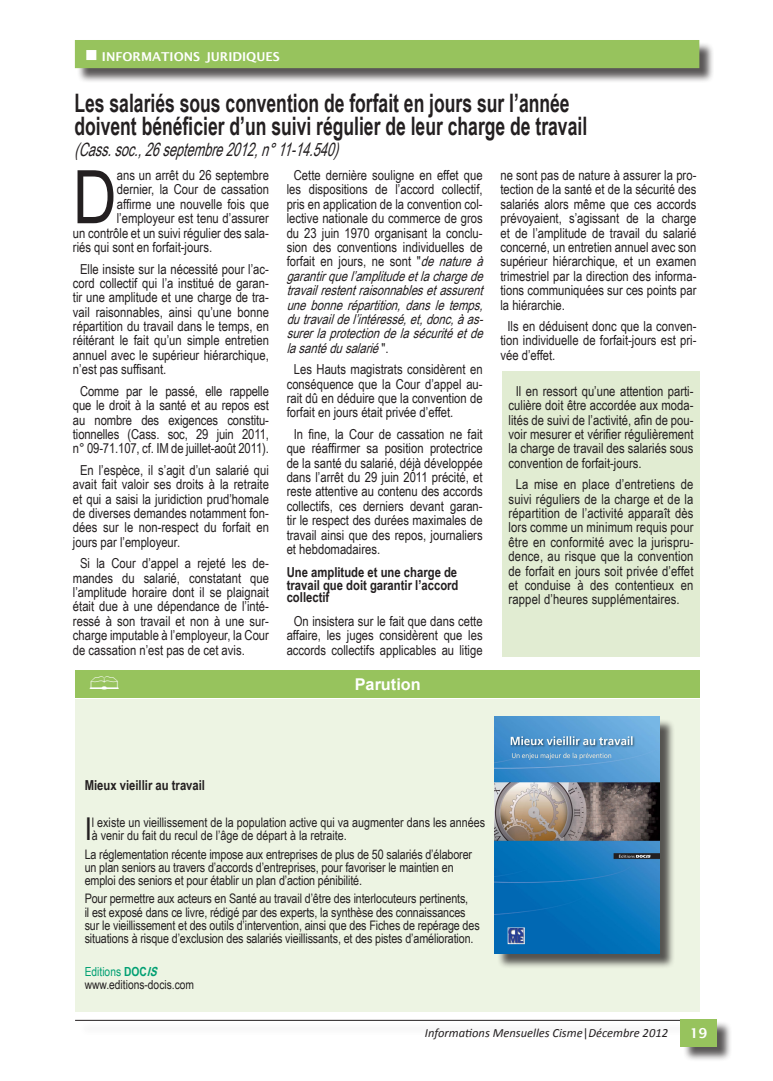
<style>
.page{position:relative;width:773px;height:1081px;background:#fff}
.page>*{position:absolute;margin:0;border:0;box-sizing:border-box;transform-origin:0 0}
.Article_1er_paragrap{font:74px "Arial Narrow";color:#231f20}
.t1{font:33.75px "Webdings";color:#fff}
.Brève_1er_paragraphe{font:31.5px "Arial Narrow";color:#231f20}
.Article_Titre_moyen{font:700 25.38px/22.5px "Arial Narrow";color:#231f20;scale:.84 1}
.Article_Titre_moyen-2{font:italic 18.38px "Arial Narrow";color:#231f20;scale:.84 1}
.t2{font:700 16.25px "Arial";color:#fff}
.Article_Paragraphes{font:13.75px/14.4px "Arial Narrow";color:#231f20;text-align:justify}
.Article_1er_paragrap-2{font:13.75px "Arial Narrow";color:#231f20}
.Article_Intertitre_g{font:700 13.75px/12.5px "Arial Narrow";color:#231f20;text-align:justify}
.Brève_Titre{font:700 13.75px "Arial Narrow";color:#231f20}
.t3{font:600 13.75px "Lucida Sans";color:#fff}
.Brève_Corps{font:13.12px/13.1px "Arial Narrow";letter-spacing:-.01em;color:#231f20}
.Brève_1er_paragraphe-2{font:13.12px/13.1px "Arial Narrow";color:#231f20}
.t4{font:italic 12.5px "Calibri";color:#231f20}
.Brève_Corps-2{font:12.5px/12.5px "Arial Narrow";color:#231f20}
.t5{font:600 12.25px "Lucida Sans";color:#fff}
.s1{font-style:italic}
.s2{color:#009f72}
.s3{font-weight:700;color:#009f72}
.s4{font-weight:700;font-style:italic;color:#009f72}
.s5{font-style:normal}
</style>
<div class="page">
<div style="left:79px;top:1022px;width:615px;height:14px;background:#fafafa"></div>
<hr style="left:75px;top:1020px;width:605px;height:1px;background:#231f20">
<div style="left:682px;top:1021px;width:50px;height:41px;background:#231f20;opacity:.75"></div>
<div style="left:680px;top:1019px;width:36px;height:27px;background:#97c35d"></div>
<div style="left:77px;top:42px;width:637px;height:41px;background:#231f20;opacity:.75"></div>
<div style="left:75px;top:40px;width:623px;height:28px;background:#97c35d"></div>
<div style="left:75px;top:699px;width:624px;height:312px;background:#edf4e3"></div>
<div style="left:76px;top:670px;width:623px;height:27px;background:#97c35d"></div>
<div style="left:496px;top:719px;width:179px;height:249px;background:#231f20;opacity:.75"></div>
<img style="left:495px;top:717px;width:164px;height:236px">
<div style="left:502px;top:371px;width:197px;height:285px;background:#e1ecd2"></div>
<p class="t5" style="left:102px;top:49px;width:179px">I NFORMATIONS JURI DIQUES</p>
<p class="Article_Titre_moyen" style="left:74px;top:91px;width:612px">Les salariés sous convention de forfait en jours sur l’année doivent bénéficier d’un suivi régulier de leur charge de travail</p>
<p class="Article_Titre_moyen-2" style="left:74px;top:136px;width:323px">(Cass.soc.,26septembre2012,n°11-14.540)</p>
<p class="Article_1er_paragrap" style="left:73px;top:143px;width:45px">D</p>
<p class="Article_1er_paragrap-2" style="left:117px;top:165px;width:154px">ans un arrêt du 26 septembre</p>
<p class="Article_1er_paragrap-2" style="left:117px;top:180px;width:154px">dernier, la Cour de cassation</p>
<p class="Article_1er_paragrap-2" style="left:117px;top:194px;width:154px">affirme une nouvelle fois que</p>
<p class="Article_1er_paragrap-2" style="left:117px;top:208px;width:154px">l’employeur est tenu d’assurer</p>
<p class="Article_1er_paragrap-2" style="left:73px;top:223px;width:197px">un contrôle et un suivi régulier des sala-</p>
<p class="Article_1er_paragrap-2" style="left:73px;top:237px;width:141px">riés qui sont en forfait-jours.</p>
<p class="Article_Paragraphes" style="left:73px;top:261px;width:197px;text-indent:7px">Elle insiste sur la nécessité pour l’ac&shy;cord collectif qui l’a institué de garan&shy;tir une amplitude et une charge de tra&shy;vail raisonnables, ainsi qu’une bonne répartition du travail dans le temps, en réitérant le fait qu’un simple entretien annuel avec le supérieur hiérarchique, n’est pas suffisant.</p>
<p class="Article_Paragraphes" style="left:73px;top:383px;width:197px;text-align:center">Comme par le passé, elle rappelle que le droit à la santé et au repos est au nombre des exigences constitu&shy;tionnelles (Cass. soc, 29 juin 2011, n° 09-71.107, cf. IM de juillet-août 2011).</p>
<p class="Article_Paragraphes" style="left:73px;top:462px;width:197px;text-indent:7px">En l’espèce, il s’agit d’un salarié qui avait fait valoir ses droits à la retraite et qui a saisi la juridiction prud’homale de diverses demandes notamment fon&shy;dées sur le non-respect du forfait en jours par l’employeur.</p>
<p class="Article_Paragraphes" style="left:73px;top:556px;width:197px;text-indent:7px">Si la Cour d’appel a rejeté les de&shy;mandes du salarié, constatant que l’amplitude horaire dont il se plaignait était due à une dépendance de l’inté&shy;ressé à son travail et non à une sur&shy;charge imputable à l’employeur, la Cour de cassation n’est pas de cet avis.</p>
<p class="t1" style="left:87px;top:662px;width:35px">▪</p>
<p class="Article_Paragraphes" style="left:286px;top:168px;width:202px;text-align:left;text-indent:7px">Cette dernière souligne en effet que les dispositions de l’accord collectif, pris en application de la convention col&shy;lective nationale du commerce de gros du 23 juin 1970 organisant la conclu&shy;sion des conventions individuelles de forfait en jours, ne sont "<span class="s1">denatureà garantirquel’amplitudeetlachargede travailrestentraisonnablesetassurent unebonnerépartition,dansletemps, dutravaildel’intéressé,et,donc,àas&shy;surerlaprotectiondelasécuritéetde lasantédusalarié</span>" .</p>
<p class="Article_Paragraphes" style="left:286px;top:362px;width:197px;text-indent:7px">Les Hauts magistrats considèrent en conséquence que la Cour d’appel au&shy;rait dû en déduire que la convention de forfait en jours était privée d’effet.</p>
<p class="Article_Paragraphes" style="left:286px;top:426px;width:197px;text-indent:7px">In fine, la Cour de cassation ne fait que réaffirmer sa position protectrice de la santé du salarié, déjà développée dans l’arrêt du 29 juin 2011 précité, et reste attentive au contenu des accords collectifs, ces derniers devant garan&shy;tir le respect des durées maximales de travail ainsi que des repos, journaliers et hebdomadaires.</p>
<p class="Article_Intertitre_g" style="left:286px;top:565px;width:173px">Une amplitude et une charge de travail que doit garantir l’accord collectif</p>
<p class="Article_Paragraphes" style="left:286px;top:613px;width:197px;text-align:center">On insistera sur le fait que dans cette affaire, les juges considèrent que les accords collectifs applicables au litige</p>
<p class="t2" style="left:355px;top:673px;width:67px">Parution</p>
<p class="Article_Paragraphes" style="left:500px;top:168px;width:197px">ne sont pas de nature à assurer la pro&shy;tection de la santé et de la sécurité des salariés alors même que ces accords prévoyaient, s’agissant de la charge et de l’amplitude de travail du salarié concerné, un entretien annuel avec son supérieur hiérarchique, et un examen trimestriel par la direction des informa&shy;tions communiquées sur ces points par la hiérarchie.</p>
<p class="Article_Paragraphes" style="left:500px;top:318px;width:197px;text-indent:7px">Ils en déduisent donc que la conven&shy;tion individuelle de forfait-jours est pri&shy;vée d’effet.</p>
<p class="Article_Paragraphes" style="left:508px;top:383px;width:186px;text-indent:7px">Il en ressort qu’une attention parti&shy;culière doit être accordée aux moda&shy;lités de suivi de l’activité, afin de pou&shy;voir mesurer et vérifier régulièrement la charge de travail des salariés sous convention de forfait-jours.</p>
<p class="Article_Paragraphes" style="left:508px;top:477px;width:186px;text-indent:7px">La mise en place d’entretiens de suivi réguliers de la charge et de la répartition de l’activité apparaît dès lors comme un minimum requis pour être en conformité avec la jurispru&shy;dence, au risque que la convention de forfait en jours soit privée d’effet et conduise à des contentieux en rappel d’heures supplémentaires.</p>
<p class="Brève_Titre" style="left:85px;top:775px;width:122px">Mieux vieillir au travail</p>
<p class="Brève_1er_paragraphe" style="left:85px;top:806px;width:9px">I</p>
<p class="Brève_1er_paragraphe-2" style="left:92px;top:815px;width:395px">l existe un vieillissement de la population active qui va augmenter dans les années à venir du fait du recul de l’âge de départ à la retraite.</p>
<p class="Brève_Corps" style="left:85px;top:847px;width:389px">La réglementation récente impose aux entreprises de plus de 50 salariés d’élaborer un plan seniors au travers d’accords d’entreprises, pour favoriser le maintien en emploi des seniors et pour établir un plan d’action pénibilité.</p>
<p class="Brève_Corps" style="left:85px;top:891px;width:396px">Pour permettre aux acteurs en Santé au travail d’être des interlocuteurs pertinents,<br>il est exposé dans ce livre, rédigé par des experts, la synthèse des connaissances sur le vieillissement et des outils d’intervention, ainsi que des Fiches de repérage des situations à risque d’exclusion des salariés vieillissants, et des pistes d’amélioration.</p>
<p class="Brève_Corps-2" style="left:85px;top:965px;width:111px"><span class="s2">Editions</span> <span class="s3">DOC</span><span class="s4">IS </span>www.editions-docis.com</p>
<p class="t4" style="left:425px;top:1024px;width:244px">Informations Mensuelles Cisme<span class="s5">|</span>Décembre 2012</p>
<p class="t3" style="left:689px;top:1025px;width:19px">19</p>
</div>
